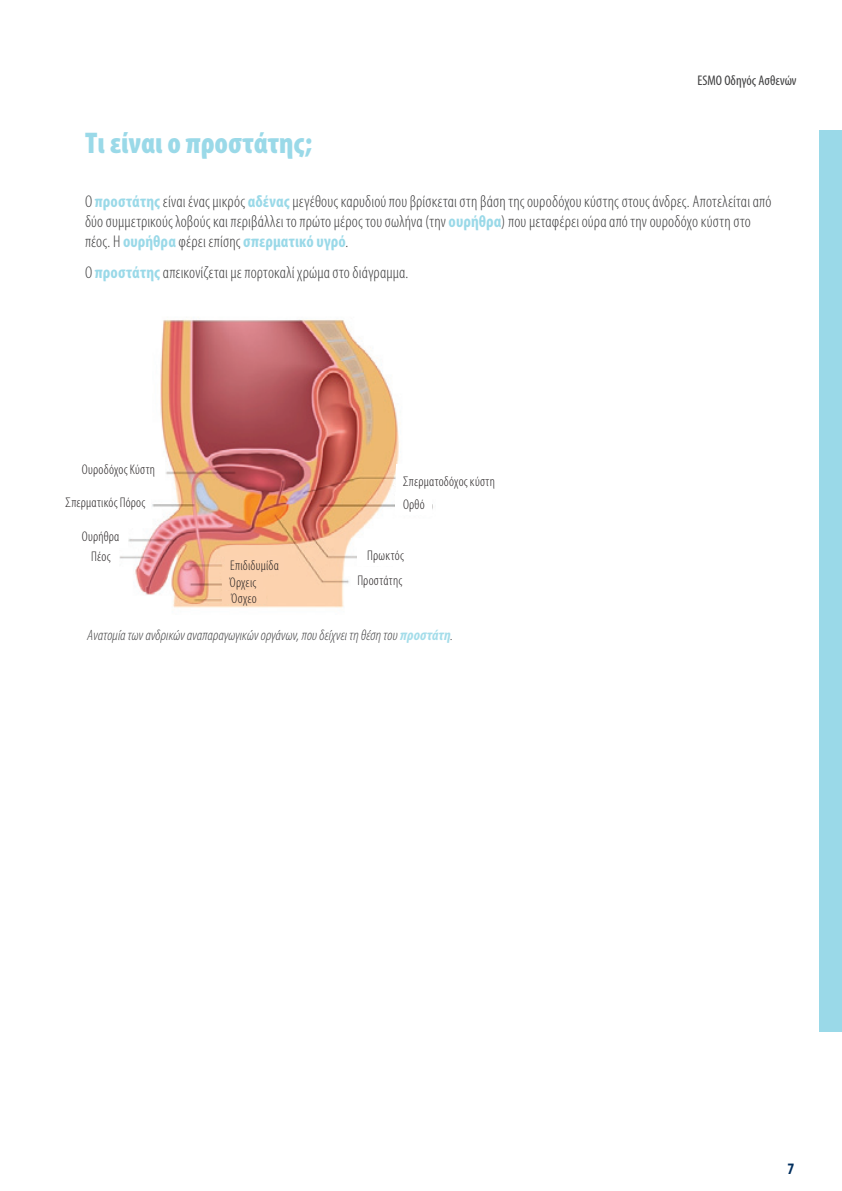
<style>
.page{position:relative;width:842px;height:1191px;background:#fff}
.page>*{position:absolute;margin:0;border:0;box-sizing:border-box;transform-origin:0 0}
.t1{font:900 condensed 30px "Myriad Pro";color:#9ad9e8}
.t2{font:300 condensed 17px/20px "Myriad Pro";letter-spacing:.01em;color:#3e3e3f}
.t3{font:700 condensed 16px "Myriad Pro";color:#002e5e}
.t4{font:italic 300 condensed 15px "Myriad Pro";letter-spacing:.01em;color:#3e3e3f}
.t5{font:300 condensed 14px/16.6px "Myriad Pro";letter-spacing:.015em;color:#231f20}
.t6{font:condensed 14px "Myriad Pro";color:#3e3e3f}
.s1{font-weight:700;color:#9ad9e8}
.s2{font-weight:700;color:#a4ddea}
</style>
<div class="page">
<div style="left:819px;top:130px;width:23px;height:902px;background:#9ad9e8"></div>
<img style="left:119px;top:319px;width:314px;height:289px">
<div style="left:73px;top:457px;width:91px;height:23px;background:#fff"></div>
<div style="left:396px;top:464px;width:106px;height:32px;background:#fff"></div>
<div style="left:396px;top:492px;width:36px;height:22px;background:#fff"></div>
<div style="left:357px;top:544px;width:57px;height:22px;background:#fff"></div>
<div style="left:351px;top:569px;width:57px;height:22px;background:#fff"></div>
<div style="left:60px;top:490px;width:91px;height:24px;background:#fff"></div>
<div style="left:74px;top:524px;width:54px;height:24px;background:#fff"></div>
<div style="left:225px;top:556px;width:59px;height:17px;background:#fcd2af"></div>
<div style="left:223px;top:572px;width:40px;height:18px;background:#fcd2af"></div>
<div style="left:222px;top:591px;width:44px;height:13px;background:#fcd2af"></div>
<p class="t6" style="left:697px;top:72px;width:101px">ESMO Οδηγός Ασθενών</p>
<h1 class="t1" style="left:85px;top:124px;width:229px">Τι είναι ο προστάτης;</h1>
<p class="t2" style="left:85px;top:191px;width:688px">Ο <span class="s1">προστάτης</span> είναι ένας μικρός <span class="s1">αδένας</span> μεγέθους καρυδιού που βρίσκεται στη βάση της ουροδόχου κύστης στους άνδρες. Αποτελείται από δύο συμμετρικούς λοβούς και περιβάλλει το πρώτο μέρος του σωλήνα (την <span class="s1">ουρήθρα</span>) που μεταφέρει ούρα από την ουροδόχο κύστη στο πέος. Η <span class="s1">ουρήθρα</span> φέρει επίσης <span class="s1">σπερματικό υγρό</span>.</p>
<p class="t2" style="left:85px;top:263px;width:325px">Ο <span class="s1">προστάτης</span> απεικονίζεται με πορτοκαλί χρώμα στο διάγραμμα.</p>
<p class="t5" style="left:82px;top:461px;width:75px">Ουροδόχος Κύστη</p>
<p class="t5" style="left:66px;top:494px;width:81px">Σπερματικός Πόρος</p>
<p class="t5" style="left:82px;top:527px;width:39px;line-height:19.6px;text-align:center">Ουρήθρα<br>Πέος</p>
<p class="t5" style="left:230px;top:557px;width:51px">Επιδιδυμίδα<br>Όρχεις<br>Όσχεο</p>
<p class="t5" style="left:403px;top:469px;width:93px;line-height:23px">Σπερματοδόχος κύστη<br>Ορθό</p>
<p class="t5" style="left:357px;top:543px;width:48px;line-height:25px;text-align:right">Πρωκτός<br>Προστάτης</p>
<p class="t4" style="left:87px;top:626px;width:367px">Ανατομία των ανδρικών αναπαραγωγικών οργάνων, που δείχνει τη θέση του <span class="s2">προστάτη</span>.</p>
<p class="t3" style="left:787px;top:1159px;width:8px">7</p>
</div>
